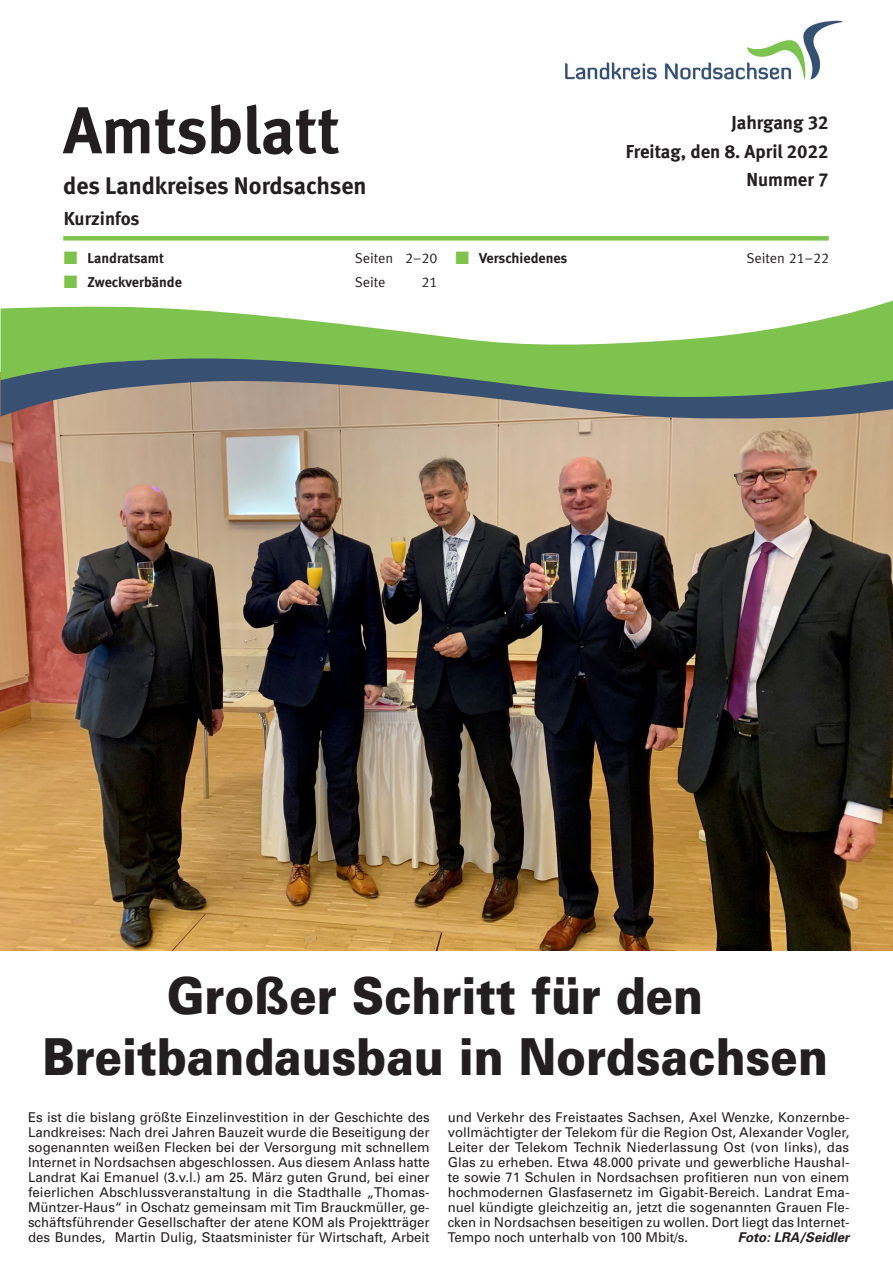
<style>
.page{position:relative;width:893px;height:1263px;background:#fff}
.page>*{position:absolute;margin:0;border:0;box-sizing:border-box;transform-origin:0 0}
.Überschrift{font:66px "Meta Bold LF";color:#231f20}
.Überschrift-2{font:900 51px/61.2px "Univers";color:#231f20;text-align:center;scale:.88 1}
.Überschrift-3{font:24px "Meta Bold LF";color:#231f20}
.Grundschrift{font:18.75px "Meta Bold LF";color:#231f20}
.Grundschrift-2{font:14.25px "Meta Bold LF";color:#231f20}
.Grundschrift-3{font:14.25px "Meta Normal LF";color:#231f20}
.Überschrift-4{font:13.5px/15px "Univers";color:#231f20;text-align:justify}
.Überschrift-5{font:italic 700 13.5px "Univers";color:#231f20}
.s1{color:#7dc34e}
</style>
<div class="page">
<img style="left:0;top:372px;width:893px;height:578px">
<img style="left:565px;top:20px;width:278px;height:59px">
<div style="left:63px;top:236px;width:766px;height:5px;background:#7dc34e"></div>
<svg style="left:1px;top:300px;width:892px;height:55px;fill:#7dc34e"></svg>
<svg style="left:1px;top:355px;width:892px;height:65px;background:#79926d"></svg>
<p class="Überschrift" style="left:63px;top:91px;width:278px">Amtsblatt</p>
<p class="Überschrift-3" style="left:63px;top:171px;width:305px">des Landkreises Nordsachsen</p>
<p class="Grundschrift" style="left:64px;top:207px;width:77px">Kurzinfos</p>
<p class="Grundschrift-2" style="left:64px;top:249px;width:102px"><span class="s1">■</span> Landratsamt</p>
<p class="Grundschrift-3" style="left:355px;top:250px;width:84px">Seiten 2–20</p>
<p class="Grundschrift-2" style="left:64px;top:273px;width:120px"><span class="s1">■</span> Zweckverbände</p>
<p class="Grundschrift-3" style="left:355px;top:274px;width:32px">Seite</p>
<p class="Grundschrift-3" style="left:422px;top:274px;width:17px">21</p>
<p class="Grundschrift" style="left:731px;top:111px;width:99px">Jahrgang 32</p>
<p class="Grundschrift" style="left:626px;top:140px;width:204px">Freitag, den 8. April 2022</p>
<p class="Grundschrift" style="left:746px;top:168px;width:84px">Nummer 7</p>
<p class="Grundschrift-2" style="left:455px;top:249px;width:113px"><span class="s1">■</span> Verschiedenes</p>
<p class="Grundschrift-3" style="left:746px;top:250px;width:84px">Seiten 21–22</p>
<p class="Überschrift-2" style="left:42px;top:964px;width:894px">Großer Schritt für den<br>Breitbandausbau in Nordsachsen</p>
<p class="Überschrift-4" style="left:28px;top:1109px;width:403px">Es ist die bislang größte Einzelinvestition in der Geschichte des Landkreises: Nach drei Jahren Bauzeit wurde die Beseitigung der sogenannten weißen Flecken bei der Versorgung mit schnellem Internet in Nordsachsen abgeschlossen. Aus diesem Anlass hatte Landrat Kai Emanuel (3.v.l.) am 25. März guten Grund, bei einer feierlichen Abschlussveranstaltung in die Stadthalle „Thomas-Müntzer-Haus“ in Oschatz gemeinsam mit Tim Brauckmüller, ge&shy;schäftsführender Gesellschafter der atene KOM als Projektträger des Bundes, Martin Dulig, Staatsminister für Wirtschaft, Arbeit</p>
<p class="Überschrift-4" style="left:448px;top:1109px;width:403px">und Verkehr des Freistaates Sachsen, Axel Wenzke, Konzernbe&shy;vollmächtigter der Telekom für die Region Ost, Alexander Vogler, Leiter der Telekom Technik Niederlassung Ost (von links), das Glas zu erheben. Etwa 48.000 private und gewerbliche Haushal&shy;te sowie 71 Schulen in Nordsachsen profitieren nun von einem hochmodernen Glasfasernetz im Gigabit-Bereich. Landrat Ema&shy;nuel kündigte gleichzeitig an, jetzt die sogenannten Grauen Fle&shy;cken in Nordsachsen beseitigen zu wollen. Dort liegt das Internet-Tempo noch unterhalb von 100 Mbit/s.</p>
<p class="Überschrift-5" style="left:738px;top:1228px;width:113px">Foto: LRA/Seidler</p>
</div>
